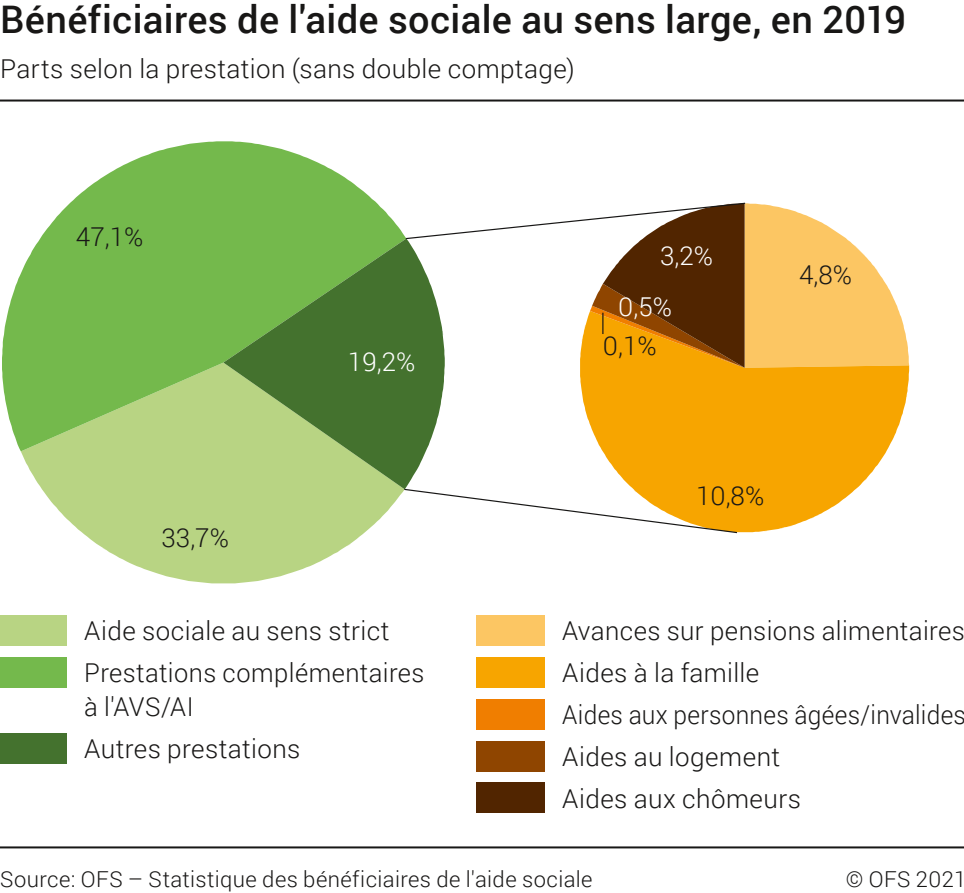
<style>
.page{position:relative;width:964px;height:893px;background:#fff}
.page>*{position:absolute;margin:0;border:0;box-sizing:border-box;transform-origin:0 0}
.t1{font:500 38px "Roboto";letter-spacing:.01em;color:#181716}
.t2{font:300 26px/42px "Roboto";letter-spacing:.015em;color:#181716}
.t3{font:300 26px "Roboto";color:#fff}
.t4{font:300 22px "Roboto";letter-spacing:.02em;color:#181716}
</style>
<div class="page">
<hr style="left:0;top:846px;width:963px;height:2px;background:#181716">
<hr style="left:0;top:100px;width:963px;height:2px;background:#181716">
<svg style="left:580px;top:368px;width:328px;height:164px;fill:#f7a500"></svg>
<div style="left:476px;top:615px;width:68px;height:30px;background:#fcc663"></div>
<div style="left:476px;top:657px;width:68px;height:30px;background:#f7a500"></div>
<div style="left:476px;top:699px;width:68px;height:30px;background:#f07e00"></div>
<div style="left:476px;top:741px;width:68px;height:30px;background:#8f4500"></div>
<div style="left:476px;top:783px;width:68px;height:30px;background:#512500"></div>
<svg style="left:21px;top:451px;width:382px;height:132px;fill:#b8d483"></svg>
<svg style="left:2px;top:141px;width:403px;height:310px;fill:#74b94c"></svg>
<svg style="left:223px;top:239px;width:221px;height:250px;background:#6f9c4e"></svg>
<div style="left:0;top:615px;width:67px;height:30px;background:#b8d483"></div>
<div style="left:0;top:657px;width:67px;height:30px;background:#74b94c"></div>
<div style="left:0;top:733px;width:67px;height:30px;background:#44722e"></div>
<svg style="left:403px;top:488px;width:335px;height:46px"></svg>
<svg style="left:405px;top:202px;width:503px;height:166px"></svg>
<h1 class="t1" style="left:0;top:-8px;width:907px">Bénéficiaires de l'aide sociale au sens large, en 2019</h1>
<p class="t2" style="left:0;top:47px;width:576px">Parts selon la prestation (sans double comptage)</p>
<p class="t2" style="left:76px;top:214px;width:69px">47,1%</p>
<p class="t2" style="left:161px;top:515px;width:69px">33,7%</p>
<p class="t3" style="left:348px;top:344px;width:69px">19,2%</p>
<p class="t3" style="left:659px;top:238px;width:55px">3,2%</p>
<p class="t3" style="left:618px;top:288px;width:55px">0,5%</p>
<p class="t2" style="left:602px;top:324px;width:55px">0,1%</p>
<p class="t2" style="left:798px;top:253px;width:55px">4,8%</p>
<p class="t2" style="left:696px;top:474px;width:70px">10,8%</p>
<p class="t2" style="left:84px;top:609px;width:342px">Aide sociale au sens strict<br>Prestations complémentaires</p>
<p class="t2" style="left:84px;top:685px;width:218px">à l'AVS/AI<br>Autres prestations</p>
<p class="t2" style="left:562px;top:609px;width:405px">Avances sur pensions alimentaires<br>Aides à la famille<br>Aides aux personnes âgées/invalides<br>Aides au logement<br>Aides aux chômeurs</p>
<p class="t4" style="left:0;top:864px;width:594px">Source: OFS – Statistique des bénéficiaires de l'aide sociale</p>
<p class="t4" style="left:845px;top:864px;width:122px">© OFS 2021</p>
</div>
